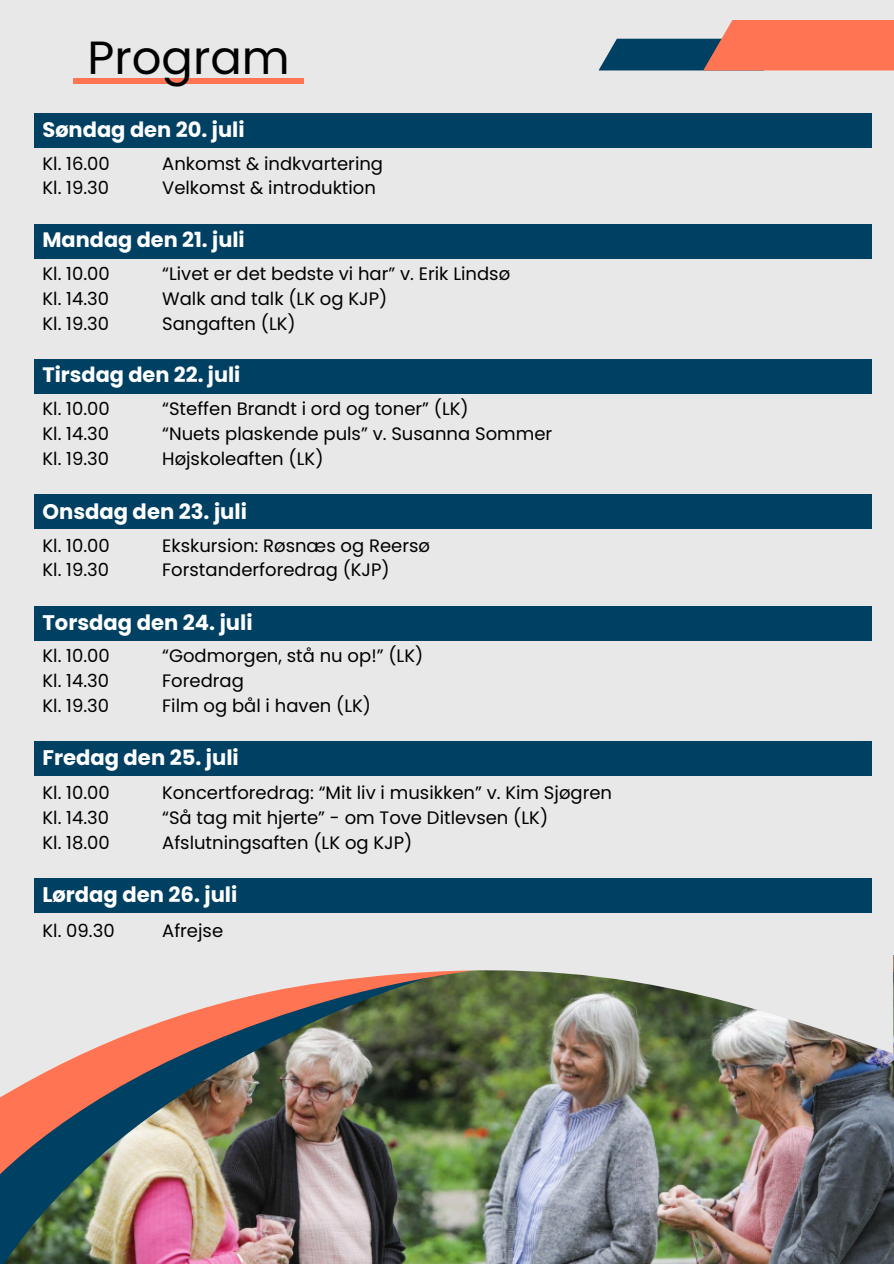
<style>
.page{position:relative;width:894px;height:1264px;background:#fff}
.page>*{position:absolute;margin:0;border:0;box-sizing:border-box;transform-origin:0 0}
.t1{font:46.5px "Poppins";color:#000}
.t2{font:700 21.15px "Poppins";color:#fff}
.t3{font:700 21px "Poppins";color:#fff}
.t4{font:700 20.85px "Poppins";color:#fff}
.t5{font:18px "Poppins";color:#000}
</style>
<div class="page">
<div style="left:0;top:0;width:893px;height:1263px;background:#e8e8e8"></div>
<svg style="left:599px;top:20px;width:294px;height:50px"></svg>
<div style="left:73px;top:78px;width:231px;height:6px;background:#ff7453"></div>
<img style="left:0;top:1183px;width:893px;height:80px">
<img style="left:0;top:1103px;width:893px;height:80px">
<img style="left:0;top:970px;width:893px;height:133px">
<svg style="left:34px;top:760px;width:838px;height:16px"></svg>
<div style="left:34px;top:113px;width:837px;height:34px;background:#004062"></div>
<div style="left:34px;top:224px;width:837px;height:34px;background:#004062"></div>
<div style="left:34px;top:359px;width:837px;height:34px;background:#004062"></div>
<div style="left:34px;top:606px;width:837px;height:34px;background:#004062"></div>
<div style="left:34px;top:741px;width:837px;height:34px;background:#004062"></div>
<div style="left:34px;top:494px;width:837px;height:35px;background:#004062"></div>
<div style="left:34px;top:878px;width:837px;height:34px;background:#004062"></div>
<h1 class="t1" style="left:87px;top:25px;width:204px">Program</h1>
<p class="t3" style="left:42px;top:115px;width:203px">Søndag den 20. juli</p>
<p class="t5" style="left:42px;top:151px;width:69px">Kl. 16.00</p>
<p class="t5" style="left:42px;top:175px;width:68px">Kl. 19.30</p>
<p class="t5" style="left:162px;top:151px;width:222px">Ankomst &amp; indkvartering</p>
<p class="t5" style="left:162px;top:175px;width:215px">Velkomst &amp; introduktion</p>
<p class="t4" style="left:42px;top:225px;width:204px">Mandag den 21. juli</p>
<h2 class="t5" style="left:42px;top:261px;width:69px">Kl. 10.00</h2>
<p class="t5" style="left:42px;top:286px;width:68px">Kl. 14.30</p>
<p class="t5" style="left:42px;top:311px;width:68px">Kl. 19.30</p>
<p class="t5" style="left:162px;top:261px;width:349px">“Livet er det bedste vi har” v. Erik Lindsø</p>
<p class="t5" style="left:162px;top:286px;width:227px">Walk and talk (LK og KJP)</p>
<p class="t5" style="left:162px;top:311px;width:135px">Sangaften (LK)</p>
<h2 class="t4" style="left:42px;top:360px;width:199px">Tirsdag den 22. juli</h2>
<p class="t5" style="left:42px;top:396px;width:69px">Kl. 10.00</p>
<h2 class="t5" style="left:42px;top:421px;width:68px">Kl. 14.30</h2>
<p class="t5" style="left:42px;top:446px;width:68px">Kl. 19.30</p>
<p class="t5" style="left:162px;top:396px;width:308px">“Steffen Brandt i ord og toner” (LK)</p>
<p class="t5" style="left:162px;top:421px;width:391px">“Nuets plaskende puls” v. Susanna Sommer</p>
<p class="t5" style="left:162px;top:446px;width:163px">Højskoleaften (LK)</p>
<p class="t2" style="left:42px;top:496px;width:206px">Onsdag den 23. juli</p>
<h2 class="t5" style="left:42px;top:532px;width:69px">Kl. 10.00</h2>
<p class="t5" style="left:42px;top:557px;width:68px">Kl. 19.30</p>
<p class="t5" style="left:162px;top:532px;width:269px">Ekskursion: Røsnæs og Reersø</p>
<p class="t5" style="left:162px;top:557px;width:229px">Forstanderforedrag (KJP)</p>
<p class="t2" style="left:42px;top:607px;width:211px">Torsdag den 24. juli</p>
<p class="t5" style="left:42px;top:643px;width:69px">Kl. 10.00</p>
<p class="t5" style="left:42px;top:668px;width:68px">Kl. 14.30</p>
<p class="t5" style="left:42px;top:692px;width:68px">Kl. 19.30</p>
<h2 class="t5" style="left:162px;top:643px;width:262px">“Godmorgen, stå nu op!” (LK)</h2>
<p class="t5" style="left:162px;top:668px;width:83px">Foredrag</p>
<p class="t5" style="left:162px;top:692px;width:210px">Film og bål i haven (LK)</p>
<p class="t2" style="left:42px;top:743px;width:198px">Fredag den 25. juli</p>
<p class="t5" style="left:42px;top:780px;width:69px">Kl. 10.00</p>
<p class="t5" style="left:42px;top:805px;width:68px">Kl. 14.30</p>
<p class="t5" style="left:42px;top:829px;width:69px">Kl. 18.00</p>
<h2 class="t5" style="left:162px;top:780px;width:451px">Koncertforedrag: “Mit liv i musikken” v. Kim Sjøgren</h2>
<p class="t5" style="left:162px;top:805px;width:387px">“Så tag mit hjerte” - om Tove Ditlevsen (LK)</p>
<p class="t5" style="left:162px;top:829px;width:252px">Afslutningsaften (LK og KJP)</p>
<p class="t2" style="left:42px;top:880px;width:196px">Lørdag den 26. juli</p>
<p class="t5" style="left:42px;top:917px;width:74px">Kl. 09.30</p>
<h2 class="t5" style="left:162px;top:917px;width:62px">Afrejse</h2>
</div>
